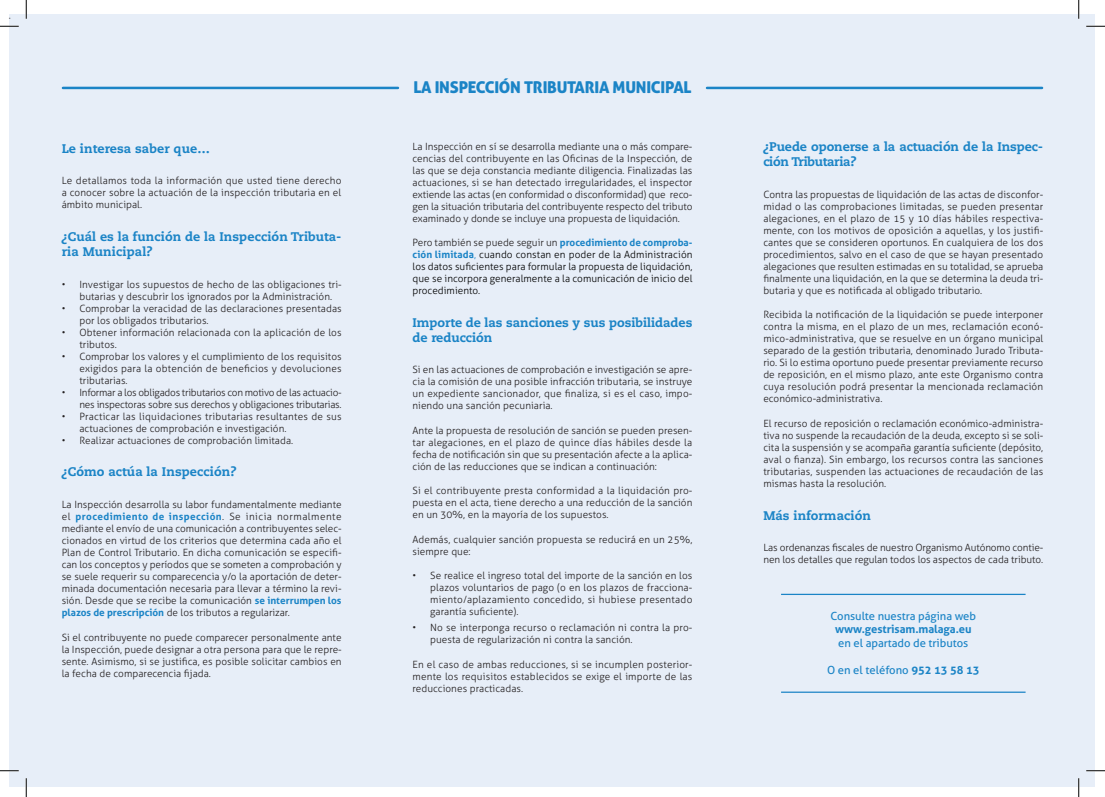
<style>
.page{position:relative;width:1105px;height:797px;background:#fff}
.page>*{position:absolute;margin:0;border:0;box-sizing:border-box;transform-origin:0 0}
.Nuevos_títulos{font:16.25px "Aller Display";letter-spacing:-.015em;color:#1b84c6}
.Entradillas{font:800 12.5px/15px "Caecilia LT Std";letter-spacing:-.005em;color:#1b84c6}
.Dirección{font:11.25px/13.5px "Aller";letter-spacing:-.005em;color:#1b84c6;text-align:center}
.t1{font:300 10px/12px "Aller";letter-spacing:.005em;color:#231f20;text-align:justify}
.t2{font:300 10px/12px "Aller";letter-spacing:.005em;color:#000;text-align:justify}
.t3{font:300 10px/12px "Aller";letter-spacing:-.025em;color:#231f20;text-align:right}
.s1{font-weight:700;color:#1b84c6}
.s2{color:#231f20}
.s3{color:#1b84c6}
.s4{font-weight:700}
</style>
<div class="page">
<div style="left:9px;top:14px;width:1086px;height:772px;background:#e7eef8"></div>
<hr style="left:781px;top:593px;width:244px;height:2px;background:#1b84c6">
<hr style="left:781px;top:691px;width:244px;height:1px;background:#1b84c6">
<hr style="left:63px;top:87px;width:335px;height:2px;background:#1b84c6">
<hr style="left:707px;top:87px;width:335px;height:2px;background:#1b84c6">
<svg style="left:0;top:25px;width:19px;height:2px"></svg>
<svg style="left:1086px;top:25px;width:19px;height:2px"></svg>
<svg style="left:0;top:770px;width:19px;height:1px"></svg>
<svg style="left:1086px;top:770px;width:19px;height:1px"></svg>
<svg style="left:25px;top:0;width:2px;height:19px"></svg>
<svg style="left:25px;top:778px;width:2px;height:19px"></svg>
<svg style="left:1078px;top:0;width:1px;height:19px"></svg>
<svg style="left:1078px;top:778px;width:1px;height:19px"></svg>
<p class="t1" style="left:9px;top:12px;width:4px">·</p>
<p class="Entradillas" style="left:62px;top:141px;width:150px">Le interesa saber que…</p>
<p class="t1" style="left:62px;top:175px;width:281px">Le detallamos toda la información que usted tiene derecho a conocer sobre la actuación de la inspección tributaria en el ámbito municipal.</p>
<p class="Entradillas" style="left:62px;top:229px;width:281px">¿Cuál es la función de la Inspección Tributa&shy;ria Municipal?</p>
<p class="t1" style="left:79px;top:278px;width:264px;text-indent:-18px">• Investigar los supuestos de hecho de las obligaciones tri&shy;butarias y descubrir los ignorados por la Administración.</p>
<p class="t1" style="left:79px;top:302px;width:264px;text-indent:-18px">• Comprobar la veracidad de las declaraciones presentadas por los obligados tributarios.</p>
<p class="t1" style="left:79px;top:326px;width:264px;text-indent:-18px">• Obtener información relacionada con la aplicación de los tributos.</p>
<p class="t1" style="left:79px;top:350px;width:264px;text-indent:-18px">• Comprobar los valores y el cumplimiento de los requisitos exigidos para la obtención de beneficios y devoluciones tributarias.</p>
<p class="t3" style="left:62px;top:386px;width:281px">• Informar a los obligados tributarios con motivo de las actuacio&shy;nes inspectoras sobre sus derechos y obligaciones tributarias.</p>
<p class="t1" style="left:79px;top:410px;width:264px;text-indent:-18px">• Practicar las liquidaciones tributarias resultantes de sus actuaciones de comprobación e investigación.</p>
<p class="t1" style="left:62px;top:434px;width:233px">• Realizar actuaciones de comprobación limitada.</p>
<p class="Entradillas" style="left:62px;top:464px;width:176px">¿Cómo actúa la Inspección?</p>
<p class="t1" style="left:62px;top:498px;width:281px">La Inspección desarrolla su labor fundamentalmente mediante el <span class="s1">procedimiento de inspección</span>. Se inicia normalmente mediante el envío de una comunicación a contribuyentes selec&shy;cionados en virtud de los criterios que determina cada año el Plan de Control Tributario. En dicha comunicación se especifi&shy;can los conceptos y períodos que se someten a comprobación y se suele requerir su comparecencia y/o la aportación de deter&shy;minada documentación necesaria para llevar a término la revi&shy;sión. Desde que se recibe la comunicación <span class="s1">se interrumpen los plazos de prescripción</span> de los tributos a regularizar.</p>
<p class="t1" style="left:62px;top:631px;width:281px">Si el contribuyente no puede comparecer personalmente ante la Inspección, puede designar a otra persona para que le repre&shy;sente. Asimismo, si se justifica, es posible solicitar cambios en la fecha de comparecencia fijada.</p>
<p class="Nuevos_títulos" style="left:413px;top:77px;width:280px">LA INSPECCIÓN TRIBUTARIA MUNICIPAL</p>
<p class="t1" style="left:412px;top:141px;width:281px">La Inspección en sí se desarrolla mediante una o más compare&shy;cencias del contribuyente en las Oficinas de la Inspección, de las que se deja constancia mediante diligencia. Finalizadas las actuaciones, si se han detectado irregularidades, el inspector extiende las actas (en conformidad o disconformidad) que reco&shy;gen la situación tributaria del contribuyente respecto del tributo examinado y donde se incluye una propuesta de liquidación.</p>
<p class="t2" style="left:412px;top:236px;width:282px"><span class="s2">Pero también se puede seguir un</span> <span class="s1">procedimiento de comproba&shy;ción limitada</span><span class="s3">,</span> cuando constan en poder de la Administración los datos suficientes para formular la propuesta de liquidación, que se incorpora generalmente a la comunicación de inicio del procedimiento.</p>
<p class="Entradillas" style="left:412px;top:315px;width:281px">Importe de las sanciones y sus posibilidades de reducción</p>
<p class="t1" style="left:412px;top:364px;width:281px">Si en las actuaciones de comprobación e investigación se apre&shy;cia la comisión de una posible infracción tributaria, se instruye un expediente sancionador, que finaliza, si es el caso, impo&shy;niendo una sanción pecuniaria.</p>
<p class="t1" style="left:412px;top:424px;width:281px">Ante la propuesta de resolución de sanción se pueden presen&shy;tar alegaciones, en el plazo de quince días hábiles desde la fecha de notificación sin que su presentación afecte a la aplica&shy;ción de las reducciones que se indican a continuación:</p>
<p class="t1" style="left:412px;top:485px;width:281px">Si el contribuyente presta conformidad a la liquidación pro&shy;puesta en el acta, tiene derecho a una reducción de la sanción en un 30%, en la mayoría de los supuestos.</p>
<p class="t1" style="left:412px;top:533px;width:281px">Además, cualquier sanción propuesta se reducirá en un 25%, siempre que:</p>
<p class="t1" style="left:430px;top:570px;width:264px;text-indent:-18px">• Se realice el ingreso total del importe de la sanción en los plazos voluntarios de pago (o en los plazos de fracciona&shy;miento/aplazamiento concedido, si hubiese presentado garantía suficiente).</p>
<p class="t1" style="left:430px;top:621px;width:264px;text-indent:-18px">• No se interponga recurso o reclamación ni contra la pro&shy;puesta de regularización ni contra la sanción.</p>
<p class="t1" style="left:412px;top:658px;width:281px">En el caso de ambas reducciones, si se incumplen posterior&shy;mente los requisitos establecidos se exige el importe de las reducciones practicadas.</p>
<p class="Entradillas" style="left:763px;top:139px;width:281px">¿Puede oponerse a la actuación de la Inspec&shy;ción Tributaria?</p>
<p class="t1" style="left:763px;top:188px;width:282px">Contra las propuestas de liquidación de las actas de disconfor&shy;midad o las comprobaciones limitadas, se pueden presentar alegaciones, en el plazo de 15 y 10 días hábiles respectiva&shy;mente, con los motivos de oposición a aquellas, y los justifi&shy;cantes que se consideren oportunos. En cualquiera de los dos procedimientos, salvo en el caso de que se hayan presentado alegaciones que resulten estimadas en su totalidad, se aprueba finalmente una liquidación, en la que se determina la deuda tri&shy;butaria y que es notificada al obligado tributario.</p>
<p class="t1" style="left:763px;top:309px;width:282px">Recibida la notificación de la liquidación se puede interponer contra la misma, en el plazo de un mes, reclamación econó&shy;mico-administrativa, que se resuelve en un órgano municipal separado de la gestión tributaria, denominado Jurado Tributa&shy;rio. Si lo estima oportuno puede presentar previamente recurso de reposición, en el mismo plazo, ante este Organismo contra cuya resolución podrá presentar la mencionada reclamación económico-administrativa.</p>
<p class="t1" style="left:763px;top:417px;width:281px">El recurso de reposición o reclamación económico-administra&shy;tiva no suspende la recaudación de la deuda, excepto si se soli&shy;cita la suspensión y se acompaña garantía suficiente (depósito, aval o fianza). Sin embargo, los recursos contra las sanciones tributarias, suspenden las actuaciones de recaudación de las mismas hasta la resolución.</p>
<p class="Entradillas" style="left:763px;top:508px;width:109px">Más información</p>
<p class="t1" style="left:763px;top:542px;width:281px">Las ordenanzas fiscales de nuestro Organismo Autónomo contie&shy;nen los detalles que regulan todos los aspectos de cada tributo.</p>
<p class="Dirección" style="left:830px;top:609px;width:147px">Consulte nuestra página web <span class="s4">www.gestrisam.malaga.eu </span>en el apartado de tributos</p>
<p class="Dirección" style="left:827px;top:663px;width:154px">O en el teléfono <span class="s4">952 13 58 13</span></p>
</div>
